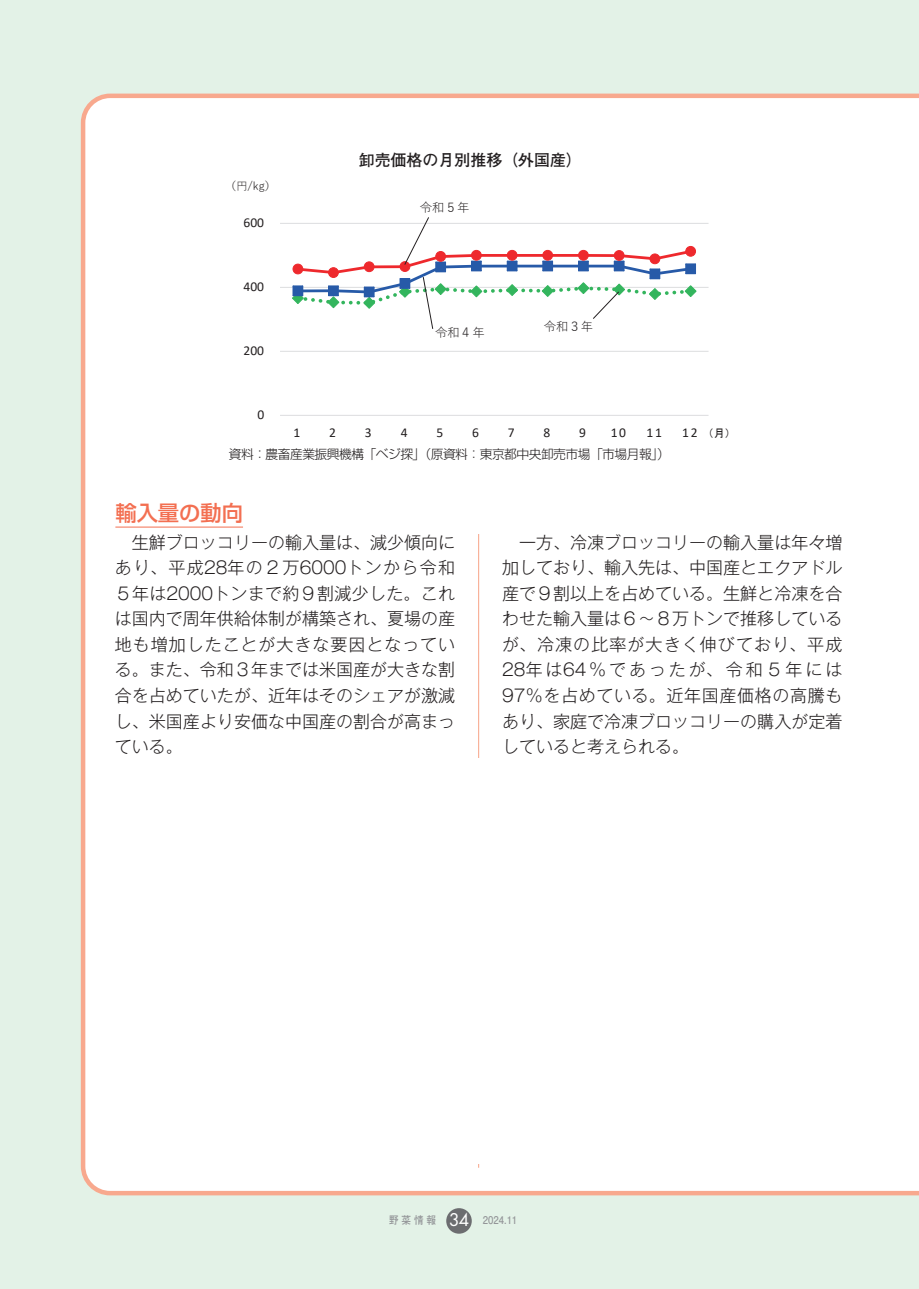
<style>
.page{position:relative;width:919px;height:1289px;background:#fff}
.page>*{position:absolute;margin:0;border:0;box-sizing:border-box;transform-origin:0 0}
.t1{font:500 21.3px "Shin Go Pr 5";color:#f36f51}
.t2{font:300 16.95px/25.5px "Gothic MB101 Pr 5";color:#231f20;text-align:justify}
.t3{font:700 15.9px "Futo Go B101 Pr 5";color:#231f20}
.t4{font:13.5px "Calibri";letter-spacing:.005em;color:#231f20}
.t5{font:300 12.75px "Shin Go Pr 5";letter-spacing:-.04em;color:#231f20}
.t6{font:12.45px "Yu Gothic";color:#231f20}
.t7{font:11.1px "Yu Gothic";color:#231f20}
.t8{font:11.1px "MS P Gothic";color:#231f20}
.t9{font:700 10.65px "Futo Go B101 Pr 5";color:#939598;scale:.9 1}
.s1{font-family:"Futura Std";font-weight:400;font-size:16.95px;color:#fff}
</style>
<div class="page">
<div style="left:0;top:0;width:906px;height:1288px;background:#e3f2e7"></div>
<div style="left:906px;top:0;width:12px;height:1288px;background:#e3f2e7"></div>
<div style="left:81px;top:94px;width:837px;height:1101px;background:#fff"></div>
<hr style="left:478px;top:121px;width:1px;height:1046px;background:#f8a98e">
<div style="left:446px;top:1208px;width:25px;height:25px;background:#6c6d70;border-radius:50%"></div>
<div style="left:115px;top:491px;width:727px;height:43px;background:#fff"></div>
<hr style="left:115px;top:527px;width:128px;height:1px;background:#f36f51">
<div style="left:115px;top:121px;width:727px;height:370px;background:#fff"></div>
<div style="left:115px;top:758px;width:727px;height:405px;background:#fff"></div>
<hr style="left:280px;top:351px;width:428px;height:1px;background:#dcdddf">
<hr style="left:280px;top:287px;width:428px;height:1px;background:#dcdddf">
<hr style="left:280px;top:223px;width:428px;height:1px;background:#dcdddf">
<hr style="left:280px;top:415px;width:428px;height:1px;background:#dcdddf">
<svg style="left:292px;top:217px;width:405px;height:112px"></svg>
<p class="t7" style="left:225px;top:175px;width:52px">（円/kg）</p>
<p class="t4" style="left:243px;top:213px;width:22px">600</p>
<p class="t3" style="left:358px;top:147px;width:225px">卸売価格の月別推移（外国産）</p>
<p class="t6" style="left:420px;top:196px;width:51px">令和５年</p>
<p class="t4" style="left:243px;top:277px;width:22px">400</p>
<p class="t4" style="left:243px;top:341px;width:22px">200</p>
<p class="t6" style="left:435px;top:320px;width:51px">令和４年</p>
<p class="t6" style="left:543px;top:315px;width:51px">令和３年</p>
<p class="t4" style="left:257px;top:405px;width:8px">0</p>
<p class="t4" style="left:293px;top:423px;width:8px">1</p>
<p class="t4" style="left:329px;top:423px;width:8px">2</p>
<p class="t4" style="left:365px;top:423px;width:8px">3</p>
<p class="t4" style="left:400px;top:423px;width:8px">4</p>
<p class="t4" style="left:436px;top:423px;width:8px">5</p>
<p class="t4" style="left:472px;top:423px;width:8px">6</p>
<p class="t4" style="left:508px;top:423px;width:8px">7</p>
<p class="t4" style="left:543px;top:423px;width:8px">8</p>
<p class="t4" style="left:579px;top:423px;width:8px">9</p>
<p class="t4" style="left:610px;top:423px;width:17px">10</p>
<p class="t4" style="left:646px;top:423px;width:17px">11</p>
<p class="t4" style="left:682px;top:423px;width:17px">12</p>
<p class="t5" style="left:229px;top:444px;width:442px">資料：農畜産業振興機構「ベジ探」（原資料：東京都中央卸売市場「市場月報」）</p>
<p class="t8" style="left:708px;top:428px;width:24px">（月）</p>
<p class="t1" style="left:115px;top:495px;width:129px">輸入量の動向</p>
<p class="t2" style="left:115px;top:528px;width:342px;text-indent:17px">生鮮ブロッコリーの輸入量は、減少傾向にあり、平成28年の２万6000トンから令和５年は2000トンまで約９割減少した。これは国内で周年供給体制が構築され、夏場の産地も増加したことが大きな要因となっている。また、令和３年までは米国産が大きな割合を占めていたが、近年はそのシェアが激減し、米国産より安価な中国産の割合が高まっている。</p>
<p class="t2" style="left:502px;top:528px;width:342px;text-indent:17px">一方、冷凍ブロッコリーの輸入量は年々増加しており、輸入先は、中国産とエクアドル産で９割以上を占めている。生鮮と冷凍を合わせた輸入量は６～８万トンで推移しているが、冷凍の比率が大きく伸びており、平成28年は64％であったが、令和５年には97％を占めている。近年国産価格の高騰もあり、家庭で冷凍ブロッコリーの購入が定着していると考えられる。</p>
<p class="t9" style="left:389px;top:1211px;width:144px">野菜情報 <span class="s1">34</span> 2024.11</p>
</div>
